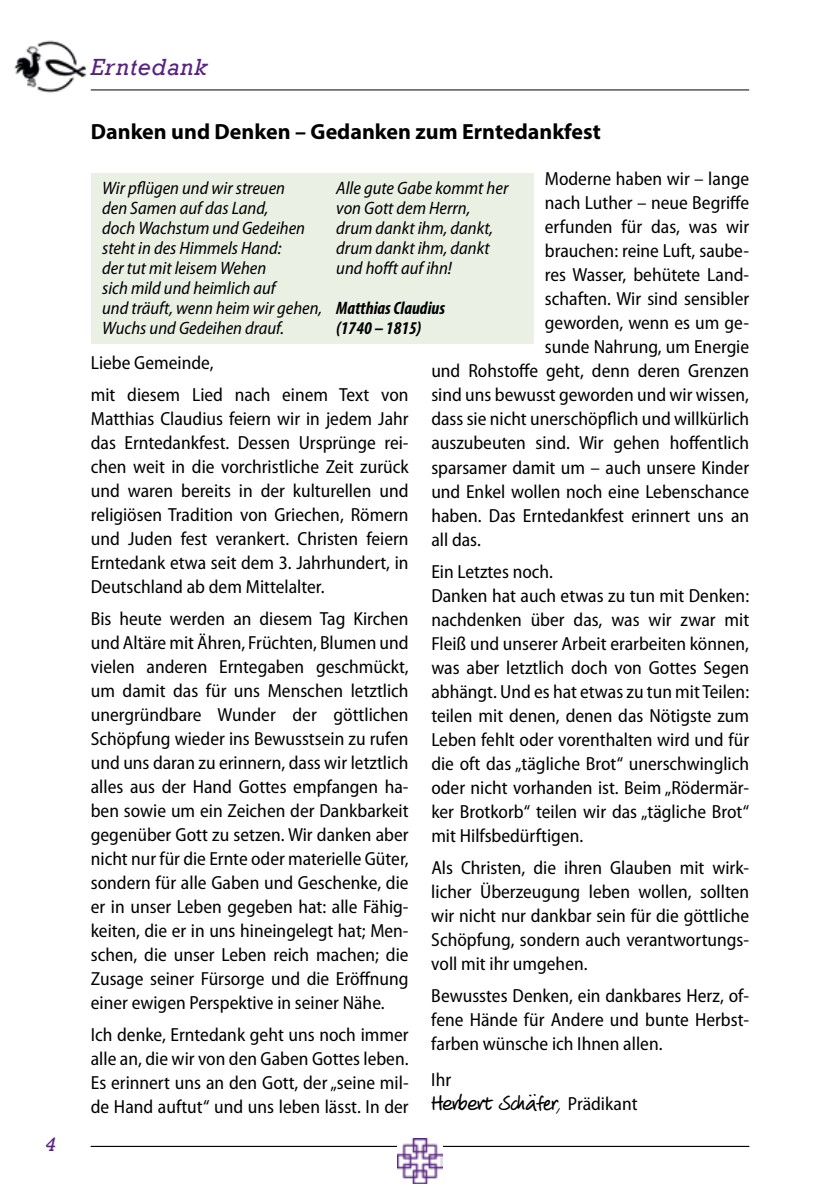
<style>
.page{position:relative;width:840px;height:1191px;background:#fff}
.page>*{position:absolute;margin:0;border:0;box-sizing:border-box;transform-origin:0 0}
.t1{font:italic 24px "Rockwell";letter-spacing:.03em;color:#572381}
.t2{font:700 22px "Myriad Pro";color:#000}
.t3{font:22px "Veneto Handwriting Pro";color:#000}
.t4{font:italic 20px "Rockwell";color:#572381}
.t5{font:semi-condensed 19px/24px "Myriad Pro";color:#000;text-align:justify}
.t6{font:italic semi-condensed 18px/20px "Myriad Pro";color:#000}
.t7{font:italic 700 condensed 18px/20px "Myriad Pro";color:#000}
.s1{font-family:"Myriad Pro";font-stretch:semi-condensed;font-size:19px}
</style>
<div class="page">
<hr style="left:91px;top:89px;width:657px;height:1px;background:#000">
<hr style="left:91px;top:1145px;width:657px;height:1px;background:#000">
<img style="left:14px;top:40px;width:71px;height:53px">
<img style="left:397px;top:1138px;width:45px;height:45px">
<div style="left:91px;top:173px;width:442px;height:170px;background:#eaf0e4"></div>
<p class="t4" style="left:45px;top:1132px;width:12px">4</p>
<p class="t1" style="left:91px;top:53px;width:118px">Erntedank</p>
<p class="t2" style="left:91px;top:117px;width:511px">Danken und Denken – Gedanken zum Erntedankfest</p>
<p class="t5" style="left:544px;top:167px;width:206px">Moderne haben wir – lange</p>
<p class="t5" style="left:544px;top:191px;width:206px">nach Luther – neue Begriffe</p>
<p class="t5" style="left:544px;top:215px;width:206px">erfunden für das, was wir</p>
<p class="t5" style="left:544px;top:239px;width:206px">brauchen: reine Luft, saube-</p>
<p class="t5" style="left:544px;top:263px;width:206px">res Wasser, behütete Land-</p>
<p class="t5" style="left:544px;top:287px;width:206px">schaften. Wir sind sensibler</p>
<p class="t5" style="left:544px;top:311px;width:206px">geworden, wenn es um ge-</p>
<p class="t5" style="left:544px;top:335px;width:206px">sunde Nahrung, um Energie</p>
<p class="t5" style="left:431px;top:359px;width:319px">und Rohstoffe geht, denn deren Grenzen</p>
<p class="t5" style="left:431px;top:383px;width:319px">sind uns bewusst geworden und wir wissen,</p>
<p class="t5" style="left:431px;top:407px;width:319px">dass sie nicht unerschöpflich und willkürlich</p>
<p class="t5" style="left:431px;top:431px;width:319px">auszubeuten sind. Wir gehen hoffentlich</p>
<p class="t5" style="left:431px;top:455px;width:319px">sparsamer damit um – auch unsere Kinder</p>
<p class="t5" style="left:431px;top:479px;width:319px">und Enkel wollen noch eine Lebenschance</p>
<p class="t5" style="left:431px;top:503px;width:319px">haben. Das Erntedankfest erinnert uns an</p>
<p class="t5" style="left:431px;top:527px;width:51px">all das.</p>
<p class="t5" style="left:431px;top:559px;width:319px;text-align:left">Ein Letztes noch.<br>Danken hat auch etwas zu tun mit Denken: nachdenken über das, was wir zwar mit Fleiß und unserer Arbeit erarbeiten können, was aber letztlich doch von Gottes Segen abhängt. Und es hat etwas zu tun mit Teilen: teilen mit denen, denen das Nötigste zum Leben fehlt oder vorenthalten wird und für die oft das „tägliche Brot“ unerschwinglich oder nicht vorhanden ist. Beim „Rödermär&shy;ker Brotkorb“ teilen wir das „tägliche Brot“ mit Hilfsbedürftigen.</p>
<p class="t5" style="left:431px;top:855px;width:319px">Als Christen, die ihren Glauben mit wirk&shy;licher Überzeugung leben wollen, sollten wir nicht nur dankbar sein für die göttliche Schöpfung, sondern auch verantwortungs&shy;voll mit ihr umgehen.</p>
<p class="t5" style="left:431px;top:983px;width:319px">Bewusstes Denken, ein dankbares Herz, of&shy;fene Hände für Andere und bunte Herbst&shy;farben wünsche ich Ihnen allen.</p>
<p class="t5" style="left:431px;top:1067px;width:21px">Ihr</p>
<p class="t3" style="left:431px;top:1090px;width:208px">Herbert Schäfer, <span class="s1">Prädikant</span></p>
<p class="t6" style="left:102px;top:177px;width:221px">Wir pflügen und wir streuen<br>den Samen auf das Land,<br>doch Wachstum und Gedeihen steht in des Himmels Hand:<br>der tut mit leisem Wehen<br>sich mild und heimlich auf<br>und träuft, wenn heim wir gehen,<br>Wuchs und Gedeihen drauf.</p>
<p class="t6" style="left:336px;top:177px;width:173px">Alle gute Gabe kommt her von Gott dem Herrn, drum dankt ihm, dankt, drum dankt ihm, dankt und hofft auf ihn!</p>
<p class="t7" style="left:336px;top:297px;width:110px">Matthias Claudius (1740 – 1815)</p>
<p class="t5" style="left:91px;top:346px;width:319px;line-height:32px">Liebe Gemeinde,<br>mit diesem Lied nach einem Text von</p>
<p class="t5" style="left:91px;top:406px;width:319px">Matthias Claudius feiern wir in jedem Jahr das Erntedankfest. Dessen Ursprünge rei&shy;chen weit in die vorchristliche Zeit zurück und waren bereits in der kulturellen und religiösen Tradition von Griechen, Römern und Juden fest verankert. Christen feiern Erntedank etwa seit dem 3. Jahrhundert, in Deutschland ab dem Mittelalter.</p>
<p class="t5" style="left:91px;top:606px;width:319px">Bis heute werden an diesem Tag Kirchen und Altäre mit Ähren, Früchten, Blumen und vielen anderen Erntegaben geschmückt, um damit das für uns Menschen letztlich unergründbare Wunder der göttlichen Schöpfung wieder ins Bewusstsein zu rufen und uns daran zu erinnern, dass wir letztlich alles aus der Hand Gottes empfangen ha&shy;ben sowie um ein Zeichen der Dankbarkeit gegenüber Gott zu setzen. Wir danken aber nicht nur für die Ernte oder materielle Güter, sondern für alle Gaben und Geschenke, die er in unser Leben gegeben hat: alle Fähig&shy;keiten, die er in uns hineingelegt hat; Men&shy;schen, die unser Leben reich machen; die Zusage seiner Fürsorge und die Eröffnung einer ewigen Perspektive in seiner Nähe.</p>
<p class="t5" style="left:91px;top:1022px;width:319px">Ich denke, Erntedank geht uns noch immer alle an, die wir von den Gaben Gottes leben.<br>Es erinnert uns an den Gott, der „seine mil&shy;de Hand auftut“ und uns leben lässt. In der</p>
</div>
